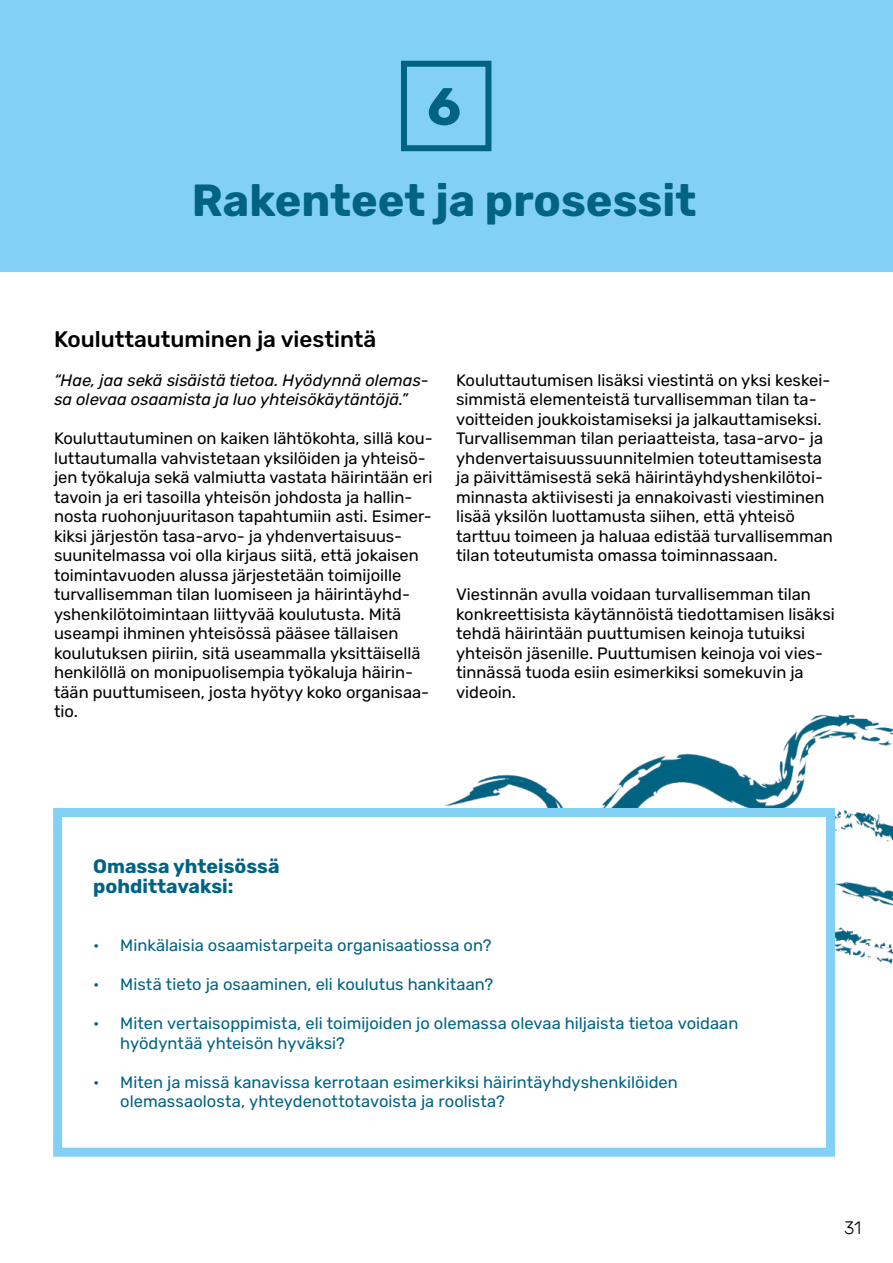
<style>
.page{position:relative;width:893px;height:1263px;background:#fff}
.page>*{position:absolute;margin:0;border:0;box-sizing:border-box;transform-origin:0 0}
.t1{font:700 52.5px "Rubik";color:#006382}
.t2{font:700 45px "Rubik";color:#006382}
.t3{font:500 22.5px "Rubik";color:#000}
.t4{font:700 19.5px/19.5px "Rubik";color:#006382}
.t5{font:300 18px "Rubik";color:#000}
.t6{font:16.5px/19.5px "Rubik";color:#000}
.t7{font:16.5px/19.5px "Rubik";color:#006382}
.t8{font:italic 16.5px/19.5px "Rubik";color:#000}
</style>
<div class="page">
<img style="left:444px;top:714px;width:449px;height:250px">
<div style="left:53px;top:808px;width:782px;height:349px;background:#fff;border:9px solid #83d0f5"></div>
<div style="left:0;top:0;width:893px;height:272px;background:#83d0f5"></div>
<div style="left:401px;top:61px;width:90px;height:90px;border:6px solid #006382"></div>
<h1 class="t1" style="left:427px;top:76px;width:36px">6</h1>
<h2 class="t2" style="left:192px;top:174px;width:506px">Rakenteet ja prosessit</h2>
<h3 class="t3" style="left:54px;top:326px;width:324px">Kouluttautuminen ja viestintä</h3>
<p class="t8" style="left:54px;top:371px;width:376px">“Hae, jaa sekä sisäistä tietoa. Hyödynnä olemas&shy;sa olevaa osaamista ja luo yhteisökäytäntöjä.”</p>
<p class="t6" style="left:54px;top:429px;width:380px">Kouluttautuminen on kaiken lähtökohta, sillä kou&shy;luttautumalla vahvistetaan yksilöiden ja yhteisö&shy;jen työkaluja sekä valmiutta vastata häirintään eri tavoin ja eri tasoilla yhteisön johdosta ja hallin&shy;nosta ruohonjuuritason tapahtumiin asti. Esimer&shy;kiksi järjestön tasa-arvo- ja yhdenvertaisuus&shy;suunitelmassa voi olla kirjaus siitä, että jokaisen toimintavuoden alussa järjestetään toimijoille turvallisemman tilan luomiseen ja häirintäyhd&shy;yshenkilötoimintaan liittyvää koulutusta. Mitä useampi ihminen yhteisössä pääsee tällaisen koulutuksen piiriin, sitä useammalla yksittäisellä henkilöllä on monipuolisempia työkaluja häirin&shy;tään puuttumiseen, josta hyötyy koko organisaa&shy;tio.</p>
<p class="t6" style="left:456px;top:371px;width:378px">Kouluttautumisen lisäksi viestintä on yksi keskei&shy;simmistä elementeistä turvallisemman tilan ta&shy;voitteiden joukkoistamiseksi ja jalkauttamiseksi.<br>Turvallisemman tilan periaatteista, tasa-arvo- ja yhdenvertaisuussuunnitelmien toteuttamisesta ja päivittämisestä sekä häirintäyhdyshenkilötoi&shy;minnasta aktiivisesti ja ennakoivasti viestiminen lisää yksilön luottamusta siihen, että yhteisö tarttuu toimeen ja haluaa edistää turvallisemman tilan toteutumista omassa toiminnassaan.</p>
<p class="t6" style="left:456px;top:585px;width:380px">Viestinnän avulla voidaan turvallisemman tilan konkreettisista käytännöistä tiedottamisen lisäksi tehdä häirintään puuttumisen keinoja tutuiksi yhteisön jäsenille. Puuttumisen keinoja voi vies&shy;tinnässä tuoda esiin esimerkiksi somekuvin ja videoin.</p>
<p class="t4" style="left:93px;top:857px;width:188px">Omassa yhteisössä pohdittavaksi:</p>
<p class="t7" style="left:93px;top:936px;width:400px">• Minkälaisia osaamistarpeita organisaatiossa on?</p>
<p class="t7" style="left:93px;top:975px;width:401px">• Mistä tieto ja osaaminen, eli koulutus hankitaan?</p>
<p class="t7" style="left:120px;top:1014px;width:620px;text-indent:-27px">• Miten vertaisoppimista, eli toimijoiden jo olemassa olevaa hiljaista tietoa voidaan hyödyntää yhteisön hyväksi?</p>
<p class="t7" style="left:120px;top:1072px;width:559px;text-indent:-27px">• Miten ja missä kanavissa kerrotaan esimerkiksi häirintäyhdyshenkilöiden olemassaolosta, yhteydenottotavoista ja roolista?</p>
<p class="t5" style="left:844px;top:1218px;width:19px">31</p>
</div>
